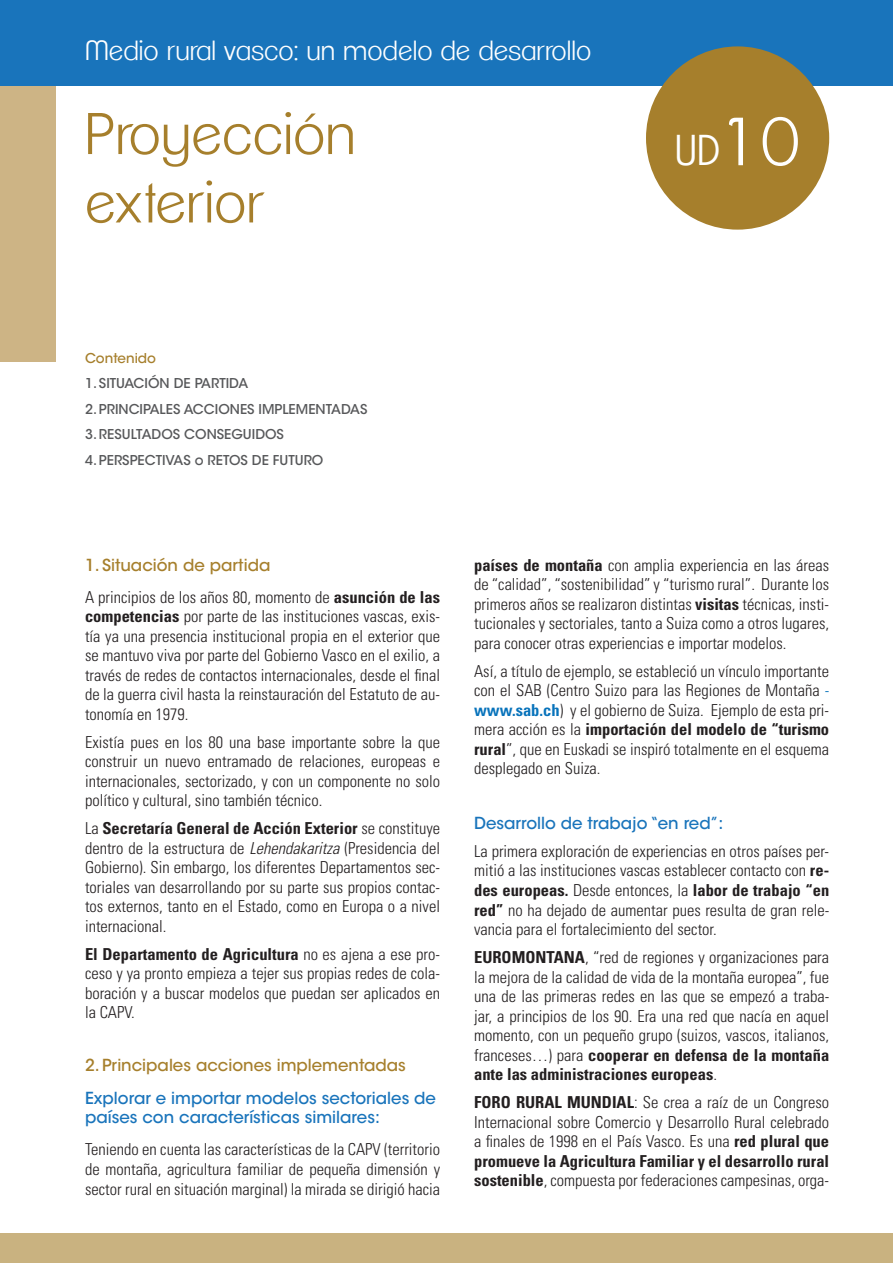
<style>
.page{position:relative;width:893px;height:1263px;background:#fff}
.page>*{position:absolute;margin:0;border:0;box-sizing:border-box;transform-origin:0 0}
.t1{font:300 57px/68.4px "Clemente P Dae";color:#a67f2c}
.t2{font:300 42px "Clemente P Dae";color:#fff}
.t3{font:300 27px "Clemente P Dae";color:#fff}
.t4{font:300 condensed 16.5px/19.5px "Univers";color:#231f20;text-align:justify}
.t5{font:16.5px/19.5px "ITC Avant Garde MM 445 750";color:#1974bb}
.t6{font:16.5px "ITC Avant Garde MM 445 750";color:#a67f2c}
.t7{font:13.5px "ITC Avant Garde MM 445 750";color:#57585a}
.t8{font:13.5px "ITC Avant Garde MM 445 750";color:#a67f2c}
.s1{font-size:66px}
.s2{font-weight:700}
.s3{font-style:italic}
.s4{color:#0873bb}
.s5{font-weight:700;color:#0873bb}
</style>
<div class="page">
<div style="left:0;top:1233px;width:893px;height:30px;background:#c9b280"></div>
<div style="left:0;top:0;width:893px;height:86px;background:#1974bb"></div>
<div style="left:0;top:86px;width:55px;height:275px;background:#cdb485"></div>
<div style="left:646px;top:46px;width:183px;height:184px;background:#a67f2c;border-radius:50%"></div>
<h3 class="t3" style="left:85px;top:35px;width:508px">Medio rural vasco: un modelo de desarrollo</h3>
<h1 class="t1" style="left:85px;top:100px;width:272px">Proyección exterior</h1>
<p class="t8" style="left:85px;top:350px;width:73px">Contenido</p>
<p class="t7" style="left:85px;top:376px;width:165px">1. SITUACIÓN DE PARTIDA</p>
<p class="t7" style="left:85px;top:401px;width:284px">2. PRINCIPALES ACCIONES IMPLEMENTADAS</p>
<p class="t7" style="left:85px;top:427px;width:200px">3. RESULTADOS CONSEGUIDOS</p>
<p class="t7" style="left:85px;top:452px;width:240px">4. PERSPECTIVAS o RETOS DE FUTURO</p>
<h2 class="t2" style="left:675px;top:126px;width:127px">UD<span class="s1">10</span></h2>
<p class="t6" style="left:85px;top:555px;width:187px">1. Situación de partida</p>
<p class="t4" style="left:85px;top:587px;width:357px">A principios de los años 80, momento de <span class="s2">asunción de las competencias</span> por parte de las instituciones vascas, exis&shy;tía ya una presencia institucional propia en el exterior que se mantuvo viva por parte del Gobierno Vasco en el exilio, a través de redes de contactos internacionales, desde el final de la guerra civil hasta la reinstauración del Estatuto de au&shy;tonomía en 1979.</p>
<p class="t4" style="left:85px;top:732px;width:357px">Existía pues en los 80 una base importante sobre la que construir un nuevo entramado de relaciones, europeas e internacionales, sectorizado, y con un componente no solo político y cultural, sino también técnico.</p>
<p class="t4" style="left:85px;top:819px;width:357px">La <span class="s2">Secretaría General de Acción Exterior</span> se constituye dentro de la estructura de <span class="s3">Lehendakaritza</span> (Presidencia del Gobierno). Sin embargo, los diferentes Departamentos sec&shy;toriales van desarrollando por su parte sus propios contac&shy;tos externos, tanto en el Estado, como en Europa o a nivel internacional.</p>
<p class="t4" style="left:85px;top:944px;width:357px"><span class="s2">El Departamento de Agricultura</span> no es ajena a ese pro&shy;ceso y ya pronto empieza a tejer sus propias redes de cola&shy;boración y a buscar modelos que puedan ser aplicados en la CAPV.</p>
<p class="t6" style="left:85px;top:1056px;width:322px">2. Principales acciones implementadas</p>
<p class="t5" style="left:85px;top:1088px;width:353px">Explorar e importar modelos sectoriales de países con características similares:</p>
<p class="t4" style="left:85px;top:1140px;width:357px">Teniendo en cuenta las características de la CAPV (territorio de montaña, agricultura familiar de pequeña dimensión y sector rural en situación marginal) la mirada se dirigió hacia</p>
<p class="t4" style="left:474px;top:555px;width:357px"><span class="s2">países de montaña</span> con amplia experiencia en las áreas de “calidad”, “sostenibilidad” y “turismo rural”. Durante los primeros años se realizaron distintas <span class="s2">visitas</span> técnicas, insti&shy;tucionales y sectoriales, tanto a Suiza como a otros lugares, para conocer otras experiencias e importar modelos.</p>
<p class="t4" style="left:474px;top:661px;width:357px">Así, a título de ejemplo, se estableció un vínculo importante con el SAB (Centro Suizo para las Regiones de Montaña <span class="s4">- </span><span class="s5">www.sab.ch</span>) y el gobierno de Suiza. Ejemplo de esta pri&shy;mera acción es la <span class="s2">importación del modelo de “turismo rural</span>”, que en Euskadi se inspiró totalmente en el esquema desplegado en Suiza.</p>
<p class="t5" style="left:474px;top:814px;width:251px">Desarrollo de trabajo “en red”:</p>
<p class="t4" style="left:474px;top:841px;width:357px">La primera exploración de experiencias en otros países per&shy;mitió a las instituciones vascas establecer contacto con <span class="s2">re&shy;des europeas.</span> Desde entonces, la <span class="s2">labor de trabajo “en red”</span> no ha dejado de aumentar pues resulta de gran rele&shy;vancia para el fortalecimiento del sector.</p>
<p class="t4" style="left:474px;top:947px;width:357px"><span class="s2">EUROMONTANA</span>, “red de regiones y organizaciones para la mejora de la calidad de vida de la montaña europea”, fue una de las primeras redes en las que se empezó a traba&shy;jar, a principios de los 90. Era una red que nacía en aquel momento, con un pequeño grupo (suizos, vascos, italianos, franceses…) para <span class="s2">cooperar en defensa de la montaña ante las administraciones europeas</span>.</p>
<p class="t4" style="left:474px;top:1092px;width:357px"><span class="s2">FORO RURAL MUNDIAL</span>: Se crea a raíz de un Congreso Internacional sobre Comercio y Desarrollo Rural celebrado a finales de 1998 en el País Vasco. Es una <span class="s2">red plural que promueve la Agricultura Familiar y el desarrollo rural sostenible</span>, compuesta por federaciones campesinas, orga-</p>
</div>
